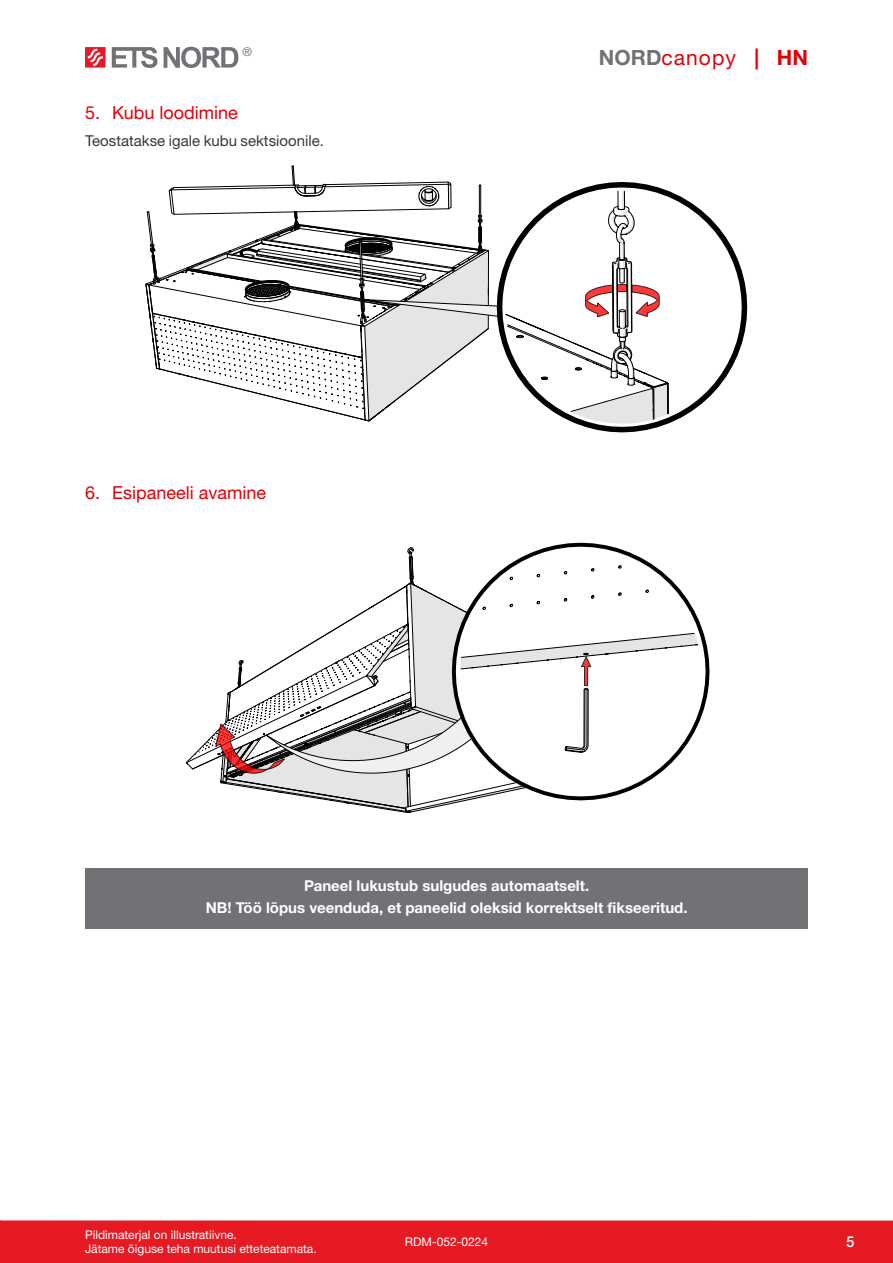
<style>
.page{position:relative;width:893px;height:1263px;background:#fff}
.page>*{position:absolute;margin:0;border:0;box-sizing:border-box;transform-origin:0 0}
.t1{font:21px "Helvetica Neue LTW1 G";letter-spacing:.05em;color:#e10008}
.t2{font:18px "Helvetica Neue LTW1 G";color:#e10008}
.Hoiatustekst_valge{font:700 15px "Helvetica Neue LTW1 G";color:#fff}
.Tekst{font:15px "Helvetica Neue LTW1 G";color:#383839}
.t3{font:500 15px "Helvetica Neue LTW1 G";color:#fff}
.t4{font:12px/14.4px "Helvetica Neue LTW1 G";color:#fff}
.t5{font:12px "Helvetica Neue LTW1 G";color:#737272}
.s1{font-weight:700;color:#737272}
.s2{font-weight:700}
</style>
<div class="page">
<div style="left:0;top:1220px;width:893px;height:43px;background:#e51a23"></div>
<svg style="left:701px;top:210px;width:46px;height:195px"></svg>
<div style="left:85px;top:868px;width:723px;height:60px;background:#717275"></div>
<svg style="left:85px;top:46px;width:616px;height:883px"></svg>
<svg style="left:450px;top:541px;width:260px;height:261px"></svg>
<p class="t5" style="left:242px;top:44px;width:11px">®</p>
<h1 class="t1" style="left:599px;top:44px;width:210px"><span class="s1">NORD</span>canopy <span class="s2">| HN</span></h1>
<p class="t2" style="left:85px;top:102px;width:154px">5. Kubu loodimine</p>
<p class="Tekst" style="left:85px;top:131px;width:240px">Teostatakse igale kubu sektsioonile.</p>
<p class="t2" style="left:85px;top:481px;width:183px">6. Esipaneeli avamine</p>
<p class="Hoiatustekst_valge" style="left:304px;top:876px;width:287px">Paneel lukustub sulgudes automaatselt.</p>
<p class="Hoiatustekst_valge" style="left:206px;top:899px;width:483px">NB! Töö lõpus veenduda, et paneelid oleksid korrektselt fikseeritud.</p>
<p class="t4" style="left:85px;top:1227px;width:233px">Pildimaterjal on illustratiivne.<br>Jätame õiguse teha muutusi etteteatamata.</p>
<p class="t4" style="left:405px;top:1235px;width:85px">RDM-052-0224</p>
<p class="t3" style="left:846px;top:1233px;width:10px">5</p>
</div>
